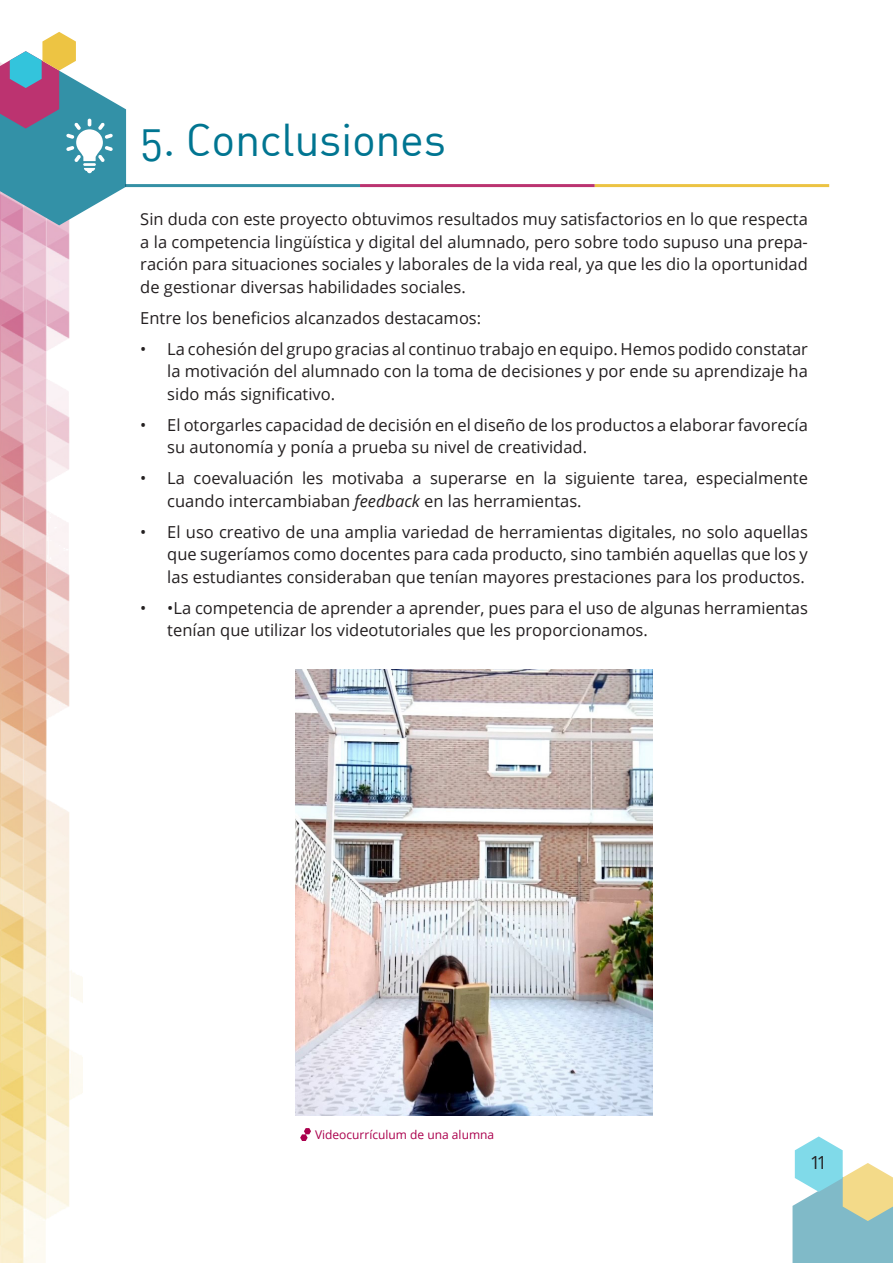
<style>
.page{position:relative;width:893px;height:1263px;background:#fff}
.page>*{position:absolute;margin:0;border:0;box-sizing:border-box;transform-origin:0 0}
.Título_sección{font:45px "DIN Regular Alternate";letter-spacing:-.01em;color:#007591}
.t1{font:18px "Open Sans";color:#231f20}
.base{font:16.5px/22.5px "Open Sans";color:#231f20;text-align:justify}
.pie_de_foto{font:12px "Open Sans";color:#ab004d}
.s1{font-style:italic}
</style>
<div class="page">
<img style="left:0;top:225px;width:83px;height:1038px">
<hr style="left:125px;top:184px;width:235px;height:3px;background:#03758f">
<hr style="left:360px;top:184px;width:235px;height:3px;background:#ab004d">
<hr style="left:595px;top:184px;width:234px;height:3px;background:#e8b514">
<svg style="left:792px;top:1136px;width:101px;height:127px"></svg>
<svg style="left:0;top:32px;width:126px;height:193px"></svg>
<svg style="left:300px;top:1128px;width:11px;height:13px"></svg>
<img style="left:296px;top:670px;width:356px;height:445px">
<h2 class="Título_sección" style="left:140px;top:111px;width:307px">5. Conclusiones</h2>
<p class="base" style="left:140px;top:208px;width:669px">Sin duda con este proyecto obtuvimos resultados muy satisfactorios en lo que respecta a la competencia lingüística y digital del alumnado, pero sobre todo supuso una prepa&shy;ración para situaciones sociales y laborales de la vida real, ya que les dio la oportunidad de gestionar diversas habilidades sociales.</p>
<p class="base" style="left:140px;top:306px;width:342px">Entre los beneficios alcanzados destacamos:</p>
<p class="base" style="left:167px;top:337px;width:642px;text-indent:-27px">• La cohesión del grupo gracias al continuo trabajo en equipo. Hemos podido constatar la motivación del alumnado con la toma de decisiones y por ende su aprendizaje ha sido más significativo.</p>
<p class="base" style="left:167px;top:413px;width:642px;text-indent:-27px">• El otorgarles capacidad de decisión en el diseño de los productos a elaborar favorecía su autonomía y ponía a prueba su nivel de creatividad.</p>
<p class="base" style="left:167px;top:467px;width:642px;text-indent:-27px">• La coevaluación les motivaba a superarse en la siguiente tarea, especialmente cuando intercambiaban <span class="s1">feedback</span> en las herramientas.</p>
<p class="base" style="left:167px;top:520px;width:642px;text-indent:-27px">• El uso creativo de una amplia variedad de herramientas digitales, no solo aquellas que sugeríamos como docentes para cada producto, sino también aquellas que los y las estudiantes consideraban que tenían mayores prestaciones para los productos.</p>
<p class="base" style="left:167px;top:596px;width:642px;text-indent:-27px">• •La competencia de aprender a aprender, pues para el uso de algunas herramientas tenían que utilizar los videotutoriales que les proporcionamos.</p>
<p class="pie_de_foto" style="left:315px;top:1126px;width:181px">Videocurrículum de una alumna</p>
<p class="t1" style="left:810px;top:1150px;width:19px">11</p>
</div>
